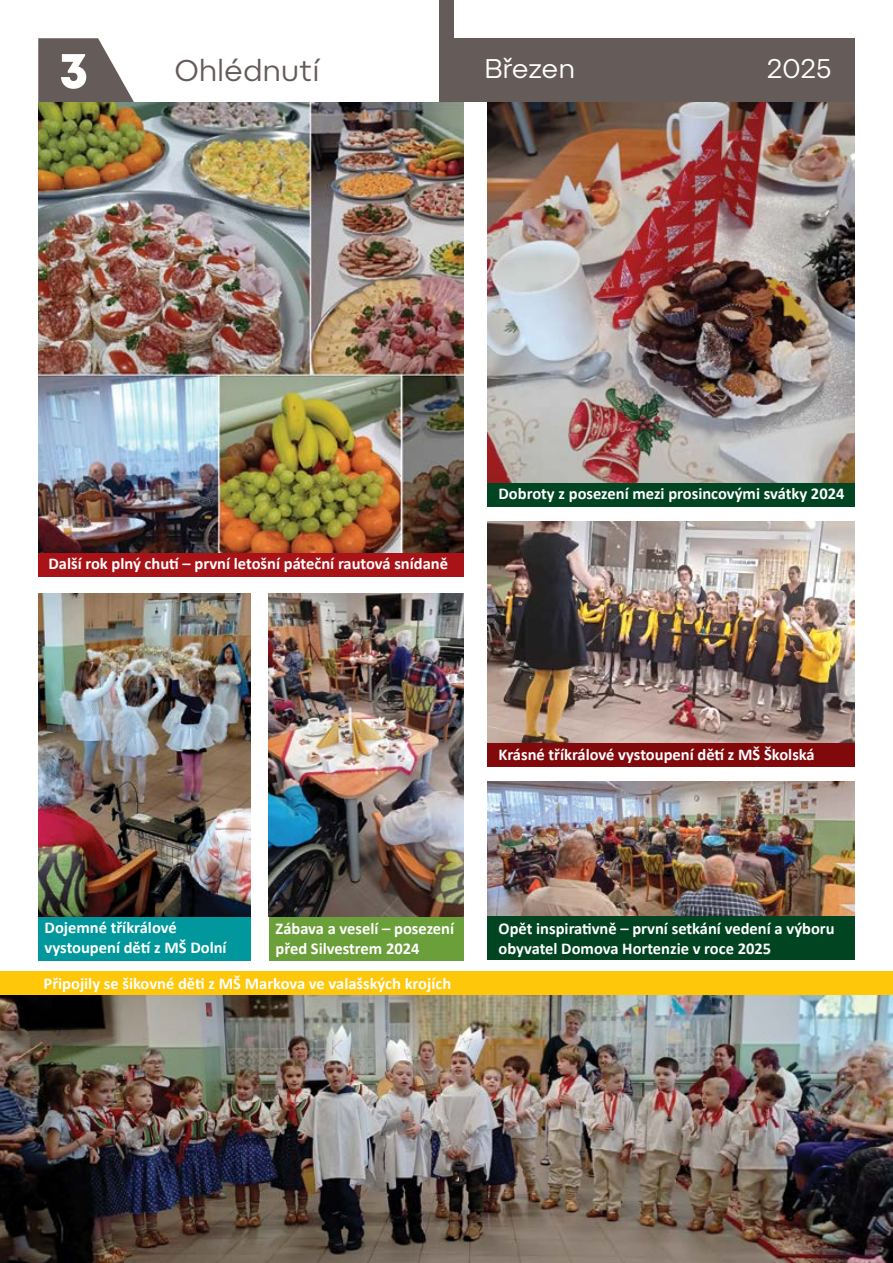
<style>
.page{position:relative;width:893px;height:1263px;background:#fff}
.page>*{position:absolute;margin:0;border:0;box-sizing:border-box;transform-origin:0 0}
.t1{font:51px "Mont Heavy DEMO";color:#fff}
.t2{font:30px "Pepi";letter-spacing:.01em;color:#655b59}
.t3{font:27px "Pepi";letter-spacing:-.01em;color:#fff}
.t4{font:700 16.5px/19.8px "Calibri";color:#fff}
</style>
<div class="page">
<svg style="left:38px;top:38px;width:96px;height:64px"></svg>
<div style="left:446px;top:38px;width:409px;height:64px;background:#655b59"></div>
<div style="left:38px;top:553px;width:425px;height:23px;background:#a91317"></div>
<div style="left:439px;top:0;width:15px;height:102px;background:#655b59"></div>
<img style="left:0;top:995px;width:893px;height:268px">
<div style="left:38px;top:914px;width:213px;height:47px;background:#00989c"></div>
<div style="left:0;top:972px;width:893px;height:23px;background:#ffc709"></div>
<img style="left:38px;top:102px;width:425px;height:451px">
<img style="left:487px;top:102px;width:368px;height:381px">
<div style="left:487px;top:483px;width:368px;height:24px;background:#042"></div>
<img style="left:38px;top:593px;width:213px;height:323px">
<div style="left:269px;top:914px;width:194px;height:47px;background:#6b9f39"></div>
<img style="left:269px;top:593px;width:194px;height:323px">
<img style="left:487px;top:522px;width:368px;height:221px">
<div style="left:487px;top:743px;width:368px;height:23px;background:#82090b"></div>
<img style="left:487px;top:781px;width:368px;height:135px">
<div style="left:487px;top:916px;width:368px;height:44px;background:#042"></div>
<h1 class="t1" style="left:59px;top:41px;width:30px">3</h1>
<h2 class="t2" style="left:174px;top:52px;width:146px">Ohlédnutí</h2>
<h3 class="t3" style="left:485px;top:53px;width:92px">Březen</h3>
<h3 class="t3" style="left:767px;top:53px;width:66px">2025</h3>
<p class="t4" style="left:48px;top:554px;width:401px">Další rok plný chutí – první letošní páteční rautová snídaně</p>
<p class="t4" style="left:499px;top:484px;width:347px">Dobroty z posezení mezi prosincovými svátky 2024</p>
<p class="t4" style="left:499px;top:744px;width:318px">Krásné tříkrálové vystoupení dětí z MŠ Školská</p>
<p class="t4" style="left:45px;top:918px;width:184px">Dojemné tříkrálové vystoupení dětí z MŠ Dolní</p>
<p class="t4" style="left:276px;top:918px;width:180px">Zábava a veselí – posezení před Silvestrem 2024</p>
<p class="t4" style="left:44px;top:974px;width:409px">Připojily se šikovné děti z MŠ Markova ve valašských krojích</p>
<p class="t4" style="left:499px;top:918px;width:337px">Opět inspirativně – první setkání vedení a výboru obyvatel Domova Hortenzie v roce 2025</p>
</div>
